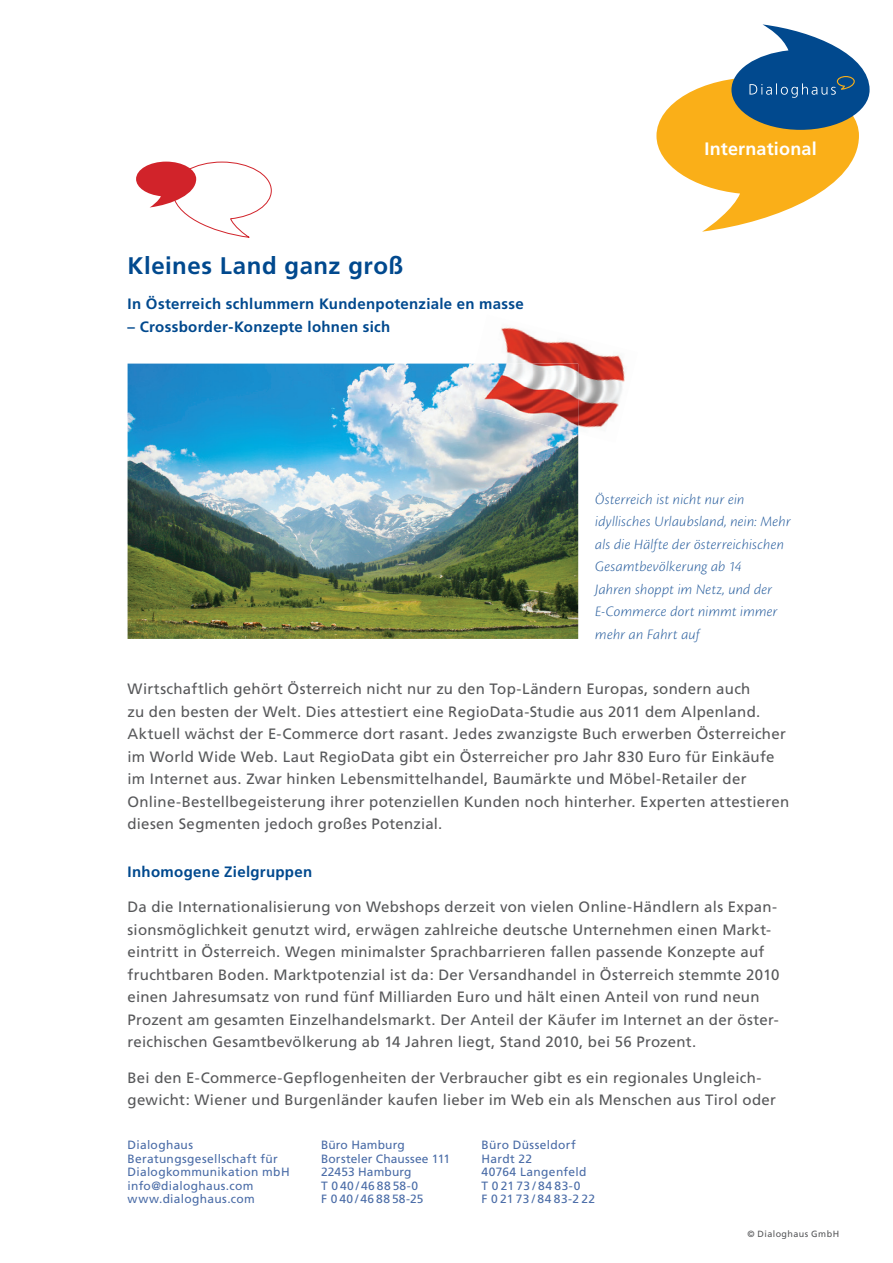
<style>
.page{position:relative;width:893px;height:1263px;background:#fff}
.page>*{position:absolute;margin:0;border:0;box-sizing:border-box;transform-origin:0 0}
.t1{font:700 24px "Frutiger";letter-spacing:.02em;color:#01498e}
.t2{font:700 18px "Frutiger";letter-spacing:.01em;color:#fff}
.t3{font:15px/22.5px "Frutiger CE";letter-spacing:.02em;color:#57585a}
.t4{font:italic 300 15px/22.5px "Cronos Pro";letter-spacing:.015em;color:#2b609f}
.t5{font:700 15px "Frutiger CE";letter-spacing:.02em;color:#01498e}
.t6{font:12px/13.5px "Frutiger";letter-spacing:.025em;color:#4a6ca7}
.t7{font:9px "Frutiger CE";letter-spacing:.045em;color:#57585a}
</style>
<div class="page">
<svg style="left:656px;top:24px;width:214px;height:208px"></svg>
<img style="left:128px;top:364px;width:450px;height:275px">
<img style="left:475px;top:327px;width:150px;height:116px">
<img style="left:464px;top:364px;width:114px;height:69px">
<svg style="left:136px;top:161px;width:136px;height:77px"></svg>
<h1 class="t1" style="left:128px;top:251px;width:277px">Kleines Land ganz groß</h1>
<p class="t5" style="left:128px;top:295px;width:398px">In Österreich schlummern Kundenpotenziale en masse</p>
<p class="t5" style="left:128px;top:317px;width:264px">– Crossborder-Konzepte lohnen sich</p>
<p class="t2" style="left:704px;top:138px;width:114px">International</p>
<p class="t4" style="left:595px;top:488px;width:197px">Österreich ist nicht nur ein idyllisches Urlaubsland, nein: Mehr als die Hälfte der österreichischen<br>Gesamtbevölkerung ab 14<br>Jahren shoppt im Netz, und der<br>E-Commerce dort nimmt immer mehr an Fahrt auf</p>
<p class="t3" style="left:128px;top:678px;width:663px">Wirtschaftlich gehört Österreich nicht nur zu den Top-Ländern Europas, sondern auch<br>zu den besten der Welt. Dies attestiert eine RegioData-Studie aus 2011 dem Alpenland.<br>Aktuell wächst der E-Commerce dort rasant. Jedes zwanzigste Buch erwerben Österreicher im World Wide Web. Laut RegioData gibt ein Österreicher pro Jahr 830 Euro für Einkäufe im Internet aus. Zwar hinken Lebensmittelhandel, Baumärkte und Möbel-Retailer der Online-Bestellbegeisterung ihrer potenziellen Kunden noch hinterher. Experten attestieren diesen Segmenten jedoch großes Potenzial.</p>
<p class="t5" style="left:128px;top:863px;width:186px">Inhomogene Zielgruppen</p>
<p class="t3" style="left:128px;top:896px;width:653px">Da die Internationalisierung von Webshops derzeit von vielen Online-Händlern als Expan&shy;sionsmöglichkeit genutzt wird, erwägen zahlreiche deutsche Unternehmen einen Markt&shy;eintritt in Österreich. Wegen minimalster Sprachbarrieren fallen passende Konzepte auf fruchtbaren Boden. Marktpotenzial ist da: Der Versandhandel in Österreich stemmte 2010 einen Jahresumsatz von rund fünf Milliarden Euro und hält einen Anteil von rund neun Prozent am gesamten Einzelhandelsmarkt. Der Anteil der Käufer im Internet an der öster&shy;reichischen Gesamtbevölkerung ab 14 Jahren liegt, Stand 2010, bei 56 Prozent.</p>
<p class="t3" style="left:128px;top:1066px;width:650px">Bei den E-Commerce-Gepflogenheiten der Verbraucher gibt es ein regionales Ungleich&shy;gewicht: Wiener und Burgenländer kaufen lieber im Web ein als Menschen aus Tirol oder</p>
<p class="t6" style="left:128px;top:1138px;width:164px">Dialoghaus<br>Beratungs gesellschaft für<br>Dialogkommunikation mbH info@dialoghaus.com www.dialoghaus.com</p>
<p class="t6" style="left:321px;top:1138px;width:131px">Büro Hamburg<br>Borsteler Chaussee 111<br>22453 Hamburg<br>T 0 40 / 46 88 58-0<br>F 0 40 / 46 88 58-25</p>
<p class="t6" style="left:482px;top:1138px;width:115px">Büro Düsseldorf<br>Hardt 22<br>40764 Langenfeld<br>T 0 21 73 / 84 83-0<br>F 0 21 73 / 84 83-2 22</p>
<p class="t7" style="left:747px;top:1229px;width:93px">© Dialoghaus GmbH</p>
</div>
